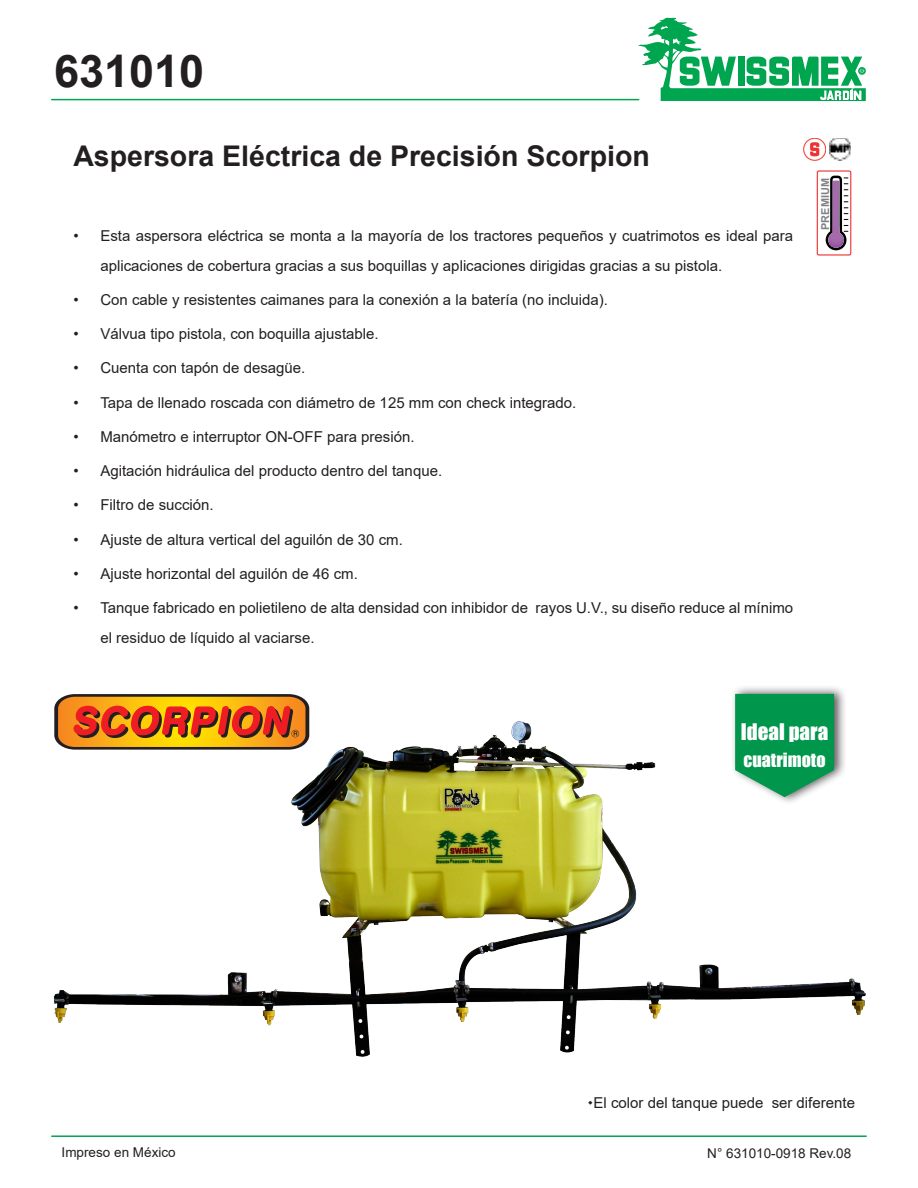
<style>
.page{position:relative;width:918px;height:1188px;background:#fff}
.page>*{position:absolute;margin:0;border:0;box-sizing:border-box;transform-origin:0 0}
.t1{font:700 45px "Arial";color:#231f20}
.Titulos{font:700 28.5px "Arial";color:#231f20}
.t2{font:21px "Impact";color:#fff}
.t3{font:18px "Impact";color:#fff}
.t4{font:15px/30px "Arial";color:#231f20}
.t5{font:13.5px "Arial";color:#231f20}
.t6{font:700 10.95px "Arial";color:#808285}
</style>
<div class="page">
<hr style="left:52px;top:99px;width:587px;height:1px;background:#00a54f">
<svg style="left:638px;top:17px;width:228px;height:84px"></svg>
<hr style="left:52px;top:1135px;width:814px;height:2px;background:#00a54f">
<img style="left:54px;top:722px;width:812px;height:335px">
<img style="left:804px;top:139px;width:21px;height:21px">
<img style="left:829px;top:139px;width:22px;height:21px">
<svg style="left:54px;top:694px;width:256px;height:56px"></svg>
<div style="left:817px;top:170px;width:34px;height:86px;border:1px solid #ee2928;border-radius:2px"></div>
<svg style="left:826px;top:176px;width:22px;height:74px"></svg>
<div style="left:730px;top:685px;width:118px;height:120px;background:#231f20;opacity:.75"></div>
<svg style="left:735px;top:694px;width:99px;height:103px"></svg>
<p class="t1" style="left:54px;top:39px;width:152px">631010</p>
<p class="Titulos" style="left:73px;top:136px;width:578px">Aspersora Eléctrica de Precisión Scorpion</p>
<p class="t4" style="left:100px;top:220px;width:694px;text-indent:-27px">• Esta aspersora eléctrica se monta a la mayoría de los tractores pequeños y cuatrimotos es ideal para aplicaciones de cobertura gracias a sus boquillas y aplicaciones dirigidas gracias a su pistola.</p>
<p class="t4" style="left:73px;top:285px;width:536px">• Con cable y resistentes caimanes para la conexión a la batería (no incluida).</p>
<p class="t4" style="left:73px;top:319px;width:307px">• Válvua tipo pistola, con boquilla ajustable.</p>
<p class="t4" style="left:73px;top:353px;width:234px">• Cuenta con tapón de desagüe.</p>
<p class="t4" style="left:73px;top:387px;width:505px">• Tapa de llenado roscada con diámetro de 125 mm con check integrado.</p>
<p class="t4" style="left:73px;top:422px;width:343px">• Manómetro e interruptor ON-OFF para presión.</p>
<p class="t4" style="left:73px;top:456px;width:370px">• Agitación hidráulica del producto dentro del tanque.</p>
<p class="t4" style="left:73px;top:490px;width:142px">• Filtro de succión.</p>
<p class="t4" style="left:73px;top:524px;width:331px">• Ajuste de altura vertical del aguilón de 30 cm.</p>
<p class="t4" style="left:73px;top:559px;width:286px">• Ajuste horizontal del aguilón de 46 cm.</p>
<p class="t4" style="left:100px;top:593px;width:694px;text-indent:-27px">• Tanque fabricado en polietileno de alta densidad con inhibidor de rayos U.V., su diseño reduce al mínimo el residuo de líquido al vaciarse.</p>
<p class="t6" style="left:818px;top:230px;width:53px;rotate:-90deg">PREMIUM</p>
<p class="t2" style="left:741px;top:716px;width:89px">Ideal para</p>
<p class="t3" style="left:744px;top:746px;width:84px">cuatrimoto</p>
<p class="t5" style="left:62px;top:1143px;width:116px">Impreso en México</p>
<p class="t4" style="left:594px;top:1088px;width:263px">El color del tanque puede ser diferente</p>
<p class="t5" style="left:707px;top:1144px;width:145px">N° 631010-0918 Rev.08</p>
</div>
